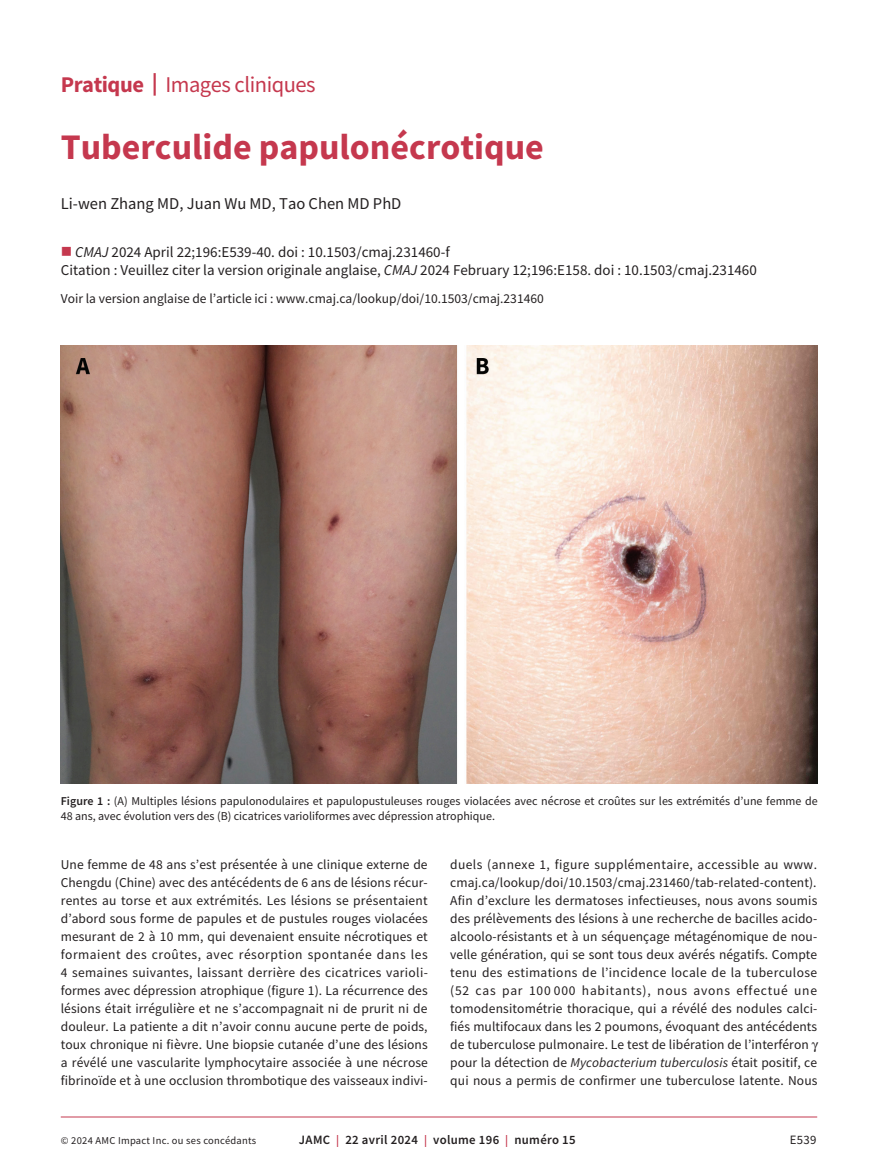
<style>
.page{position:relative;width:878px;height:1175px;background:#fff}
.page>*{position:absolute;margin:0;border:0;box-sizing:border-box;transform-origin:0 0}
.t1{font:700 36px "Source Sans Pro";color:#c5384e}
.t2{font:22.5px "Source Sans Pro";letter-spacing:-.02em;color:#c5384e}
.t3{font:16.5px "Source Sans Pro";color:#231f20}
.t4{font:15px/18px "Source Sans Pro";color:#231f20}
.t5{font:13.5px/18px "Source Sans Pro";letter-spacing:.005em;color:#231f20;text-align:justify}
.t6{font:600 12.75px "Source Sans Pro";letter-spacing:.025em;color:#231f20}
.t7{font:12.75px "Source Sans Pro";color:#231f20}
.t8{font:12px/15px "Source Sans Pro";color:#231f20}
.t9{font:10.5px "Source Sans Pro";letter-spacing:.025em;color:#231f20}
.s1{font-weight:700}
.s2{color:#c5384e}
.s3{font-style:italic}
.s4{font-weight:600}
.s5{font-size:12px;color:#c5384e}
</style>
<div class="page">
<hr style="left:61px;top:1116px;width:756px;height:1px;background:#c5384e">
<img style="left:61px;top:345px;width:756px;height:438px">
<h2 class="t2" style="left:61px;top:70px;width:256px"><span class="s1">Pratique |</span> Images cliniques</h2>
<h1 class="t1" style="left:61px;top:123px;width:484px">Tuberculide papulonécrotique</h1>
<p class="t3" style="left:61px;top:193px;width:342px">Li-wen Zhang MD, Juan Wu MD, Tao Chen MD PhD</p>
<p class="t4" style="left:61px;top:242px;width:697px"><span class="s2">■</span> <span class="s3">CMAJ</span> 2024 April 22;196:E539-40. doi : 10.1503/cmaj.231460-f<br>Citation : Veuillez citer la version originale anglaise, <span class="s3">CMAJ</span> 2024 February 12;196:E158. doi : 10.1503/cmaj.231460</p>
<p class="t5" style="left:61px;top:289px;width:484px">Voir la version anglaise de l’article ici : www.cmaj.ca/lookup/doi/10.1503/cmaj.231460</p>
<p class="t8" style="left:61px;top:793px;width:758px"><span class="s4">Figure 1 :</span> (A) Multiples lésions papulonodulaires et papulopustuleuses rouges violacées avec nécrose et croûtes sur les extrémités d’une femme de<br>48 ans, avec évolution vers des (B) cicatrices varioliformes avec dépression atrophique.</p>
<p class="t5" style="left:61px;top:855px;width:368px">Une femme de 48 ans s’est présentée à une clinique externe de Chengdu (Chine) avec des antécédents de 6 ans de lésions récur&shy;rentes au torse et aux extrémités. Les lésions se présentaient d’abord sous forme de papules et de pustules rouges violacées mesurant de 2 à 10 mm, qui devenaient ensuite nécrotiques et formaient des croûtes, avec résorption spontanée dans les 4 semaines suivantes, laissant derrière des cicatrices varioli&shy;formes avec dépression atrophique (figure 1). La récurrence des lésions était irrégulière et ne s’accompagnait ni de prurit ni de douleur. La patiente a dit n’avoir connu aucune perte de poids, toux chronique ni fièvre. Une biopsie cutanée d’une des lésions a révélé une vascularite lymphocytaire associée à une nécrose fibrinoïde et à une occlusion thrombotique des vaisseaux indivi-</p>
<p class="t5" style="left:450px;top:855px;width:369px;text-align:left">duels (annexe 1, figure supplémentaire, accessible au www. cmaj.ca/lookup/doi/10.1503/cmaj.231460/tab-related-content).<br>Afin d’exclure les dermatoses infectieuses, nous avons soumis des prélèvements des lésions à une recherche de bacilles acido&shy;alcoolo-résistants et à un séquençage métagénomique de nou&shy;velle génération, qui se sont tous deux avérés négatifs. Compte tenu des estimations de l’incidence locale de la tuberculose (52 cas par 100 000 habitants), nous avons effectué une tomodensitométrie thoracique, qui a révélé des nodules calci&shy;fiés multifocaux dans les 2 poumons, évoquant des antécédents de tuberculose pulmonaire. Le test de libération de l’interféron pour la détection de <span class="s3">Mycobacterium tuberculosis</span> était positif, ce qui nous a permis de confirmer une tuberculose latente. Nous</p>
<p class="t9" style="left:61px;top:1134px;width:197px">© 2024 AMC Impact Inc. ou ses concédants</p>
<p class="t6" style="left:299px;top:1131px;width:278px">JAMC <span class="s5">|</span> 22 avril 2024 <span class="s5">|</span> volume 196 <span class="s5">|</span> numéro 15</p>
<p class="t7" style="left:789px;top:1132px;width:28px">E539</p>
</div>
